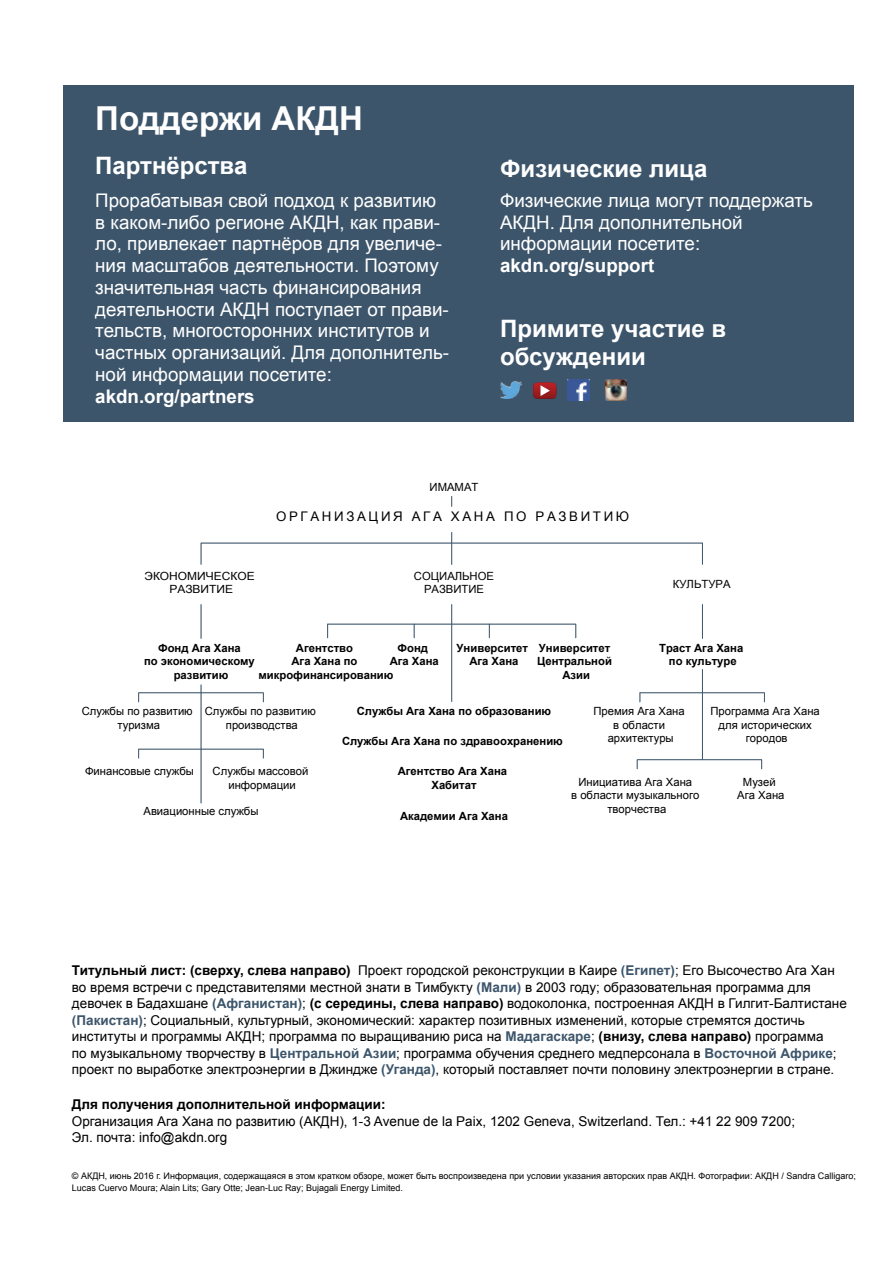
<style>
.page{position:relative;width:893px;height:1263px;background:#fff}
.page>*{position:absolute;margin:0;border:0;box-sizing:border-box;transform-origin:0 0}
.t1{font:700 33px "Arial";color:#fff}
.t2{font:700 24px/28.8px "Arial";color:#fff}
.t3{font:18.75px/21.8px "Arial";color:#fff}
.t4{font:700 18.75px "Arial";color:#fff}
.t5{font:13.5px/16.5px "Arial";color:#000}
.t6{font:700 13.5px "Arial";color:#000}
.t7{font:13.2px "Arial";letter-spacing:.2em;color:#000}
.t8{font:11.25px/13.5px "Arial";color:#000;text-align:center}
.t9{font:700 11.25px/13.5px "Arial";color:#000;text-align:center}
.t10{font:11.25px/13.5px "Arial";color:#000;text-align:center;scale:1.06 1}
.t11{font:9px/12px "Arial";color:#000}
.s1{font-weight:700}
.s2{font-weight:700;color:#3d556b}
</style>
<div class="page">
<svg style="left:201px;top:544px;width:1px;height:21px"></svg>
<hr style="left:139px;top:692px;width:124px;height:1px;background:#3d556b">
<hr style="left:201px;top:685px;width:1px;height:118px;background:#3d556b">
<hr style="left:139px;top:749px;width:124px;height:1px;background:#3d556b">
<hr style="left:327px;top:624px;width:249px;height:1px;background:#3d556b">
<svg style="left:414px;top:624px;width:1px;height:14px"></svg>
<svg style="left:489px;top:625px;width:1px;height:13px"></svg>
<svg style="left:576px;top:624px;width:1px;height:14px"></svg>
<svg style="left:327px;top:624px;width:1px;height:14px"></svg>
<hr style="left:702px;top:604px;width:1px;height:35px;background:#3d556b">
<hr style="left:640px;top:692px;width:124px;height:1px;background:#3d556b">
<hr style="left:702px;top:669px;width:1px;height:91px;background:#3d556b">
<hr style="left:637px;top:759px;width:125px;height:1px;background:#3d556b">
<hr style="left:451px;top:532px;width:1px;height:33px;background:#3d556b">
<hr style="left:451px;top:604px;width:1px;height:98px;background:#3d556b">
<hr style="left:201px;top:604px;width:1px;height:35px;background:#3d556b">
<hr style="left:201px;top:543px;width:501px;height:1px;background:#3d556b">
<svg style="left:702px;top:543px;width:1px;height:22px"></svg>
<div style="left:64px;top:85px;width:790px;height:337px;background:#3d556b"></div>
<img style="left:500px;top:381px;width:21px;height:18px">
<svg style="left:533px;top:382px;width:23px;height:17px"></svg>
<img style="left:568px;top:379px;width:21px;height:22px">
<img style="left:605px;top:379px;width:22px;height:22px">
<h1 class="t1" style="left:95px;top:97px;width:269px">Поддержи АКДН</h1>
<h2 class="t2" style="left:95px;top:152px;width:154px">Партнёрства</h2>
<h2 class="t2" style="left:500px;top:155px;width:209px">Физические лица</h2>
<p class="t3" style="left:95px;top:190px;width:355px">Прорабатывая свой подход к развитию в каком-либо регионе АКДН, как прави&shy;ло, привлекает партнёров для увеличе&shy;ния масштабов деятельности. Поэтому значительная часть финансирования деятельности АКДН поступает от прави&shy;тельств, многосторонних институтов и частных организаций. Для дополнитель&shy;ной информации посетите:</p>
<h3 class="t4" style="left:95px;top:384px;width:161px">akdn.org/partners</h3>
<h3 class="t3" style="left:500px;top:190px;width:314px">Физические лица могут поддержать<br>АКДН. Для дополнительной информации посетите:</h3>
<h3 class="t4" style="left:500px;top:253px;width:156px">akdn.org/support</h3>
<h2 class="t2" style="left:500px;top:315px;width:228px">Примите участие в обсуждении</h2>
<p class="t8" style="left:430px;top:480px;width:50px">ИМАМАТ</p>
<p class="t10" style="left:144px;top:569px;width:106px">ЭКОНОМИЧЕСКОЕ<br>РАЗВИТИЕ</p>
<p class="t7" style="left:276px;top:508px;width:355px">ОРГАНИЗАЦИЯ АГА ХАНА ПО РАЗВИТИЮ</p>
<p class="t8" style="left:414px;top:569px;width:82px">СОЦИАЛЬНОЕ<br>РАЗВИТИЕ</p>
<p class="t8" style="left:673px;top:577px;width:59px">КУЛЬТУРА</p>
<p class="t9" style="left:659px;top:641px;width:86px">Траст Ага Хана по культуре</p>
<p class="t9" style="left:144px;top:641px;width:112px">Фонд Ага Хана<br>по экономическому развитию</p>
<p class="t9" style="left:259px;top:641px;width:136px">Агентство<br>Ага Хана по микрофинансированию</p>
<p class="t9" style="left:457px;top:641px;width:73px">Университет<br>Ага Хана</p>
<p class="t9" style="left:537px;top:641px;width:76px">Университет<br>Центральной<br>Азии</p>
<p class="t9" style="left:357px;top:705px;width:196px">Службы Ага Хана по образованию</p>
<p class="t8" style="left:593px;top:705px;width:93px">Премия Ага Хана в области архитектуры</p>
<p class="t9" style="left:390px;top:641px;width:51px">Фонд<br>Ага Хана</p>
<p class="t8" style="left:82px;top:705px;width:113px">Службы по развитию туризма</p>
<p class="t8" style="left:205px;top:705px;width:113px">Службы по развитию производства</p>
<p class="t8" style="left:710px;top:705px;width:111px">Программа Ага Хана для исторических городов</p>
<p class="t9" style="left:342px;top:735px;width:222px">Службы Ага Хана по здравоохранению</p>
<p class="t9" style="left:398px;top:765px;width:111px">Агентство Ага Хана<br>Хабитат</p>
<p class="t8" style="left:85px;top:765px;width:110px">Финансовые службы</p>
<p class="t8" style="left:213px;top:765px;width:97px">Службы массовой информации</p>
<p class="t8" style="left:571px;top:775px;width:130px">Инициатива Ага Хана<br>в области музыкального творчества</p>
<p class="t8" style="left:737px;top:775px;width:49px">Музей<br>Ага Хана</p>
<p class="t8" style="left:143px;top:805px;width:117px">Авиационные службы</p>
<p class="t9" style="left:400px;top:810px;width:109px">Академии Ага Хана</p>
<p class="t5" style="left:72px;top:962px;width:776px"><span class="s1">Титульный лист: (сверху, слева направо)</span> Проект городской реконструкции в Каире <span class="s2">(Египет)</span>; Его Высочество Ага Хан во время встречи с представителями местной знати в Тимбукту <span class="s2">(Мали)</span> в 2003 году; образовательная программа для девочек в Бадахшане <span class="s2">(Афганистан)</span>; <span class="s1">(с середины, слева направо)</span> водоколонка, построенная АКДН в Гилгит-Балтистане <span class="s2">(Пакистан)</span>; Социальный, культурный, экономический: характер позитивных изменений, которые стремятся достичь институты и программы АКДН; программа по выращиванию риса на <span class="s2">Мадагаскаре</span>; <span class="s1">(внизу, слева направо)</span> программа<br>по музыкальному творчеству в <span class="s2">Центральной Азии</span>; программа обучения среднего медперсонала в <span class="s2">Восточной Африке</span>; проект по выработке электроэнергии в Джиндже <span class="s2">(Уганда)</span>, который поставляет почти половину электроэнергии в стране.</p>
<p class="t6" style="left:72px;top:1096px;width:315px">Для получения дополнительной информации:</p>
<p class="t5" style="left:72px;top:1113px;width:725px">Организация Ага Хана по развитию (АКДН), 1-3 Avenue de la Paix, 1202 Geneva, Switzerland. Тел.: +41 22 909 7200;<br>Эл. почта: info@akdn.org</p>
<p class="t11" style="left:72px;top:1170px;width:785px">© АКДН, июнь 2016 г. Информация, содержащаяся в этом кратком обзоре, может быть воспроизведена при условии указания авторских прав АКДН. Фотографии: АКДН / Sandra Calligaro;<br>Lucas Cuervo Moura; Alain Lits; Gary Otte; Jean-Luc Ray; Bujagali Energy Limited.</p>
</div>
